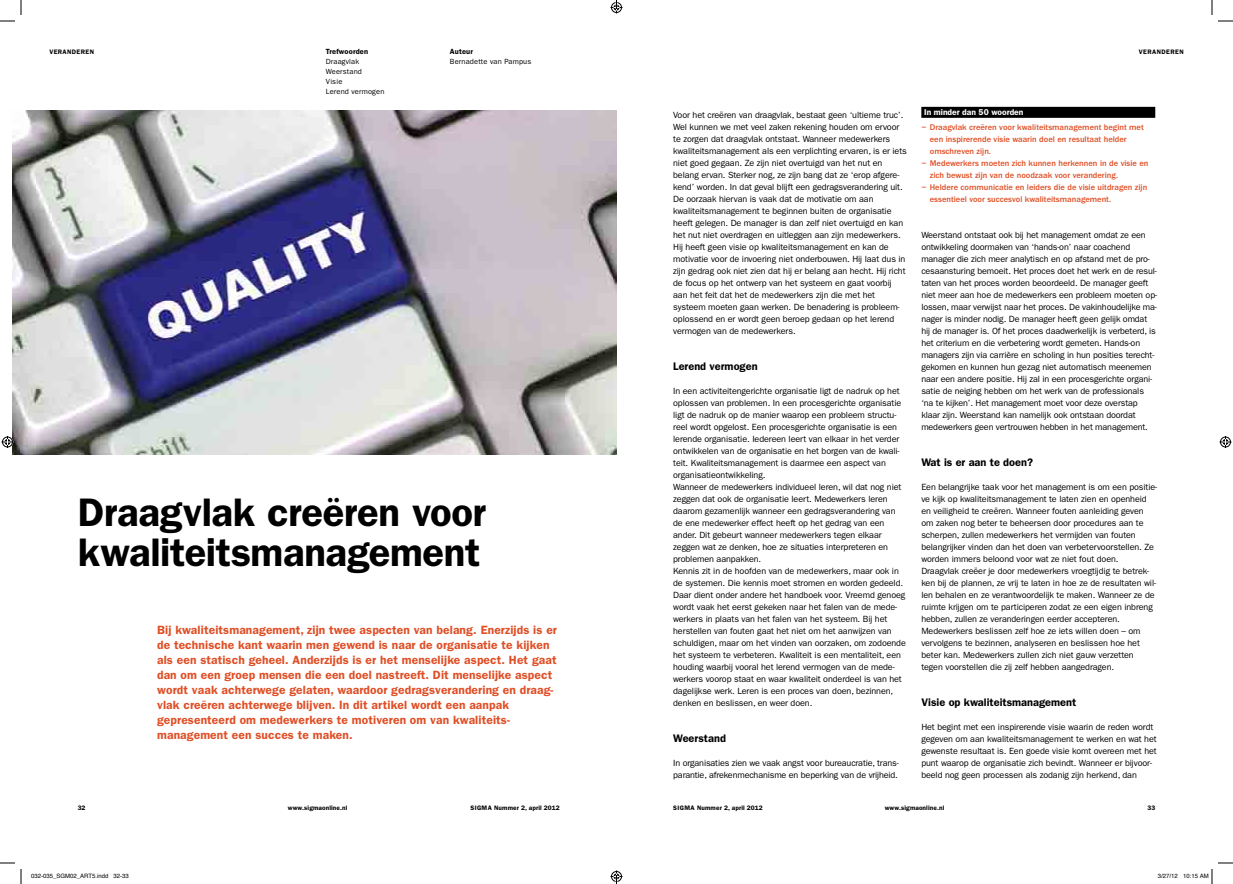
<style>
.page{position:relative;width:1233px;height:884px;background:#fff}
.page>*{position:absolute;margin:0;border:0;box-sizing:border-box;transform-origin:0 0}
.t1{font:600 40px/40px "ITC Franklin Gothic Std";letter-spacing:-.01em;color:#000}
.t2{font:600 12px/15px "ITC Franklin Gothic Std";letter-spacing:.01em;color:#df4f26}
.t3{font:600 11px "ITC Franklin Gothic Std";color:#000}
.t4{font:9px/12px "ITC Franklin Gothic Std";letter-spacing:-.01em;color:#000}
.t5{font:500 8.5px "ITC Franklin Gothic Std";color:#df4f26}
.t6{font:600 8.5px "ITC Franklin Gothic Std";color:#fff}
.t7{font:7.5px/10px "ITC Franklin Gothic Std";letter-spacing:.02em;color:#000}
.t8{font:600 7.5px "ITC Franklin Gothic Std";letter-spacing:.02em;color:#000}
.t9{font:600 6.5px "ITC Franklin Gothic Std";letter-spacing:.015em;color:#000}
.t10{font:600 6.5px "ITC Franklin Gothic Std";letter-spacing:.065em;color:#000}
.t11{font:6px "Helvetica";color:#000}
</style>
<div class="page">
<img style="left:12px;top:111px;width:604px;height:343px">
<div style="left:921px;top:107px;width:234px;height:11px;background:#000"></div>
<svg style="left:1218px;top:20px;width:14px;height:2px"></svg>
<svg style="left:1218px;top:862px;width:14px;height:2px"></svg>
<svg style="left:0;top:1px;width:22px;height:21px"></svg>
<svg style="left:0;top:862px;width:22px;height:22px"></svg>
<svg style="left:1211px;top:1px;width:1px;height:14px"></svg>
<svg style="left:2px;top:436px;width:12px;height:12px"></svg>
<svg style="left:1219px;top:436px;width:12px;height:12px"></svg>
<svg style="left:1211px;top:869px;width:1px;height:15px"></svg>
<svg style="left:610px;top:1px;width:12px;height:13px"></svg>
<svg style="left:610px;top:870px;width:12px;height:14px"></svg>
<p class="t10" style="left:49px;top:48px;width:46px">VERANDEREN</p>
<p class="t8" style="left:326px;top:47px;width:44px">Trefwoorden</p>
<p class="t7" style="left:326px;top:57px;width:60px">Draagvlak<br>Weerstand<br>Visie<br>Lerend vermogen</p>
<p class="t8" style="left:450px;top:47px;width:25px">Auteur</p>
<p class="t7" style="left:450px;top:57px;width:83px">Bernadette van Pampus</p>
<h1 class="t1" style="left:78px;top:492px;width:410px">Draagvlak creëren voor kwaliteitsmanagement</h1>
<p class="t2" style="left:157px;top:622px;width:401px">Bij kwaliteitsmanagement, zijn twee aspecten van belang. Enerzijds is er de technische kant waarin men gewend is naar de organisatie te kijken als een statisch geheel. Anderzijds is er het menselijke aspect. Het gaat dan om een groep mensen die een doel nastreeft. Dit menselijke aspect wordt vaak achterwege gelaten, waardoor gedragsverandering en draag&shy;vlak creëren achterwege blijven. In dit artikel wordt een aanpak gepresenteerd om medewerkers te motiveren om van kwaliteits&shy;management een succes te maken.</p>
<p class="t10" style="left:1139px;top:48px;width:46px">VERANDEREN</p>
<p class="t4" style="left:673px;top:109px;width:235px">Voor het creëren van draagvlak, bestaat geen ‘ultieme truc’.<br>Wel kunnen we met veel zaken rekening houden om ervoor te zorgen dat draagvlak ontstaat. Wanneer medewerkers kwaliteitsmanagement als een verplichting ervaren, is er iets niet goed gegaan. Ze zijn niet overtuigd van het nut en belang ervan. Sterker nog, ze zijn bang dat ze ‘erop afgere&shy;kend’ worden. In dat geval blijft een gedragsverandering uit.<br>De oorzaak hiervan is vaak dat de motivatie om aan kwaliteitsmanagement te beginnen buiten de organisatie heeft gelegen. De manager is dan zelf niet overtuigd en kan het nut niet overdragen en uitleggen aan zijn medewerkers.<br>Hij heeft geen visie op kwaliteitsmanagement en kan de motivatie voor de invoering niet onderbouwen. Hij laat dus in zijn gedrag ook niet zien dat hij er belang aan hecht. Hij richt de focus op het ontwerp van het systeem en gaat voorbij aan het feit dat het de medewerkers zijn die met het systeem moeten gaan werken. De benadering is probleem&shy;oplossend en er wordt geen beroep gedaan op het lerend vermogen van de medewerkers.</p>
<p class="t3" style="left:673px;top:360px;width:86px">Lerend vermogen</p>
<p class="t4" style="left:673px;top:385px;width:234px">In een activiteitengerichte organisatie ligt de nadruk op het oplossen van problemen. In een procesgerichte organisatie ligt de nadruk op de manier waarop een probleem structu&shy;reel wordt opgelost. Een procesgerichte organisatie is een lerende organisatie. Iedereen leert van elkaar in het verder ontwikkelen van de organisatie en het borgen van de kwali&shy;teit. Kwaliteitsmanagement is daarmee een aspect van organisatieontwikkeling.<br>Wanneer de medewerkers individueel leren, wil dat nog niet zeggen dat ook de organisatie leert. Medewerkers leren daarom gezamenlijk wanneer een gedragsverandering van de ene medewerker effect heeft op het gedrag van een ander. Dit gebeurt wanneer medewerkers tegen elkaar zeggen wat ze denken, hoe ze situaties interpreteren en problemen aanpakken.<br>Kennis zit in de hoofden van de medewerkers, maar ook in de systemen. Die kennis moet stromen en worden gedeeld.<br>Daar dient onder andere het handboek voor. Vreemd genoeg wordt vaak het eerst gekeken naar het falen van de mede&shy;werkers in plaats van het falen van het systeem. Bij het herstellen van fouten gaat het niet om het aanwijzen van schuldigen, maar om het vinden van oorzaken, om zodoende het systeem te verbeteren. Kwaliteit is een mentaliteit, een houding waarbij vooral het lerend vermogen van de mede&shy;werkers voorop staat en waar kwaliteit onderdeel is van het dagelijkse werk. Leren is een proces van doen, bezinnen, denken en beslissen, en weer doen.</p>
<p class="t3" style="left:673px;top:732px;width:54px">Weerstand</p>
<p class="t4" style="left:673px;top:757px;width:227px">In organisaties zien we vaak angst voor bureaucratie, trans&shy;parantie, afrekenmechanisme en beperking van de vrijheid.</p>
<p class="t6" style="left:924px;top:107px;width:101px">In minder dan 50 woorden</p>
<p class="t5" style="left:921px;top:122px;width:224px">− Draagvlak creëren voor kwaliteitsmanagement begint met</p>
<p class="t5" style="left:930px;top:134px;width:198px">een inspirerende visie waarin doel en resultaat helder</p>
<p class="t5" style="left:930px;top:146px;width:63px">omschreven zijn.</p>
<p class="t5" style="left:921px;top:158px;width:229px">− Medewerkers moeten zich kunnen herkennen in de visie en</p>
<p class="t5" style="left:930px;top:170px;width:190px">zich bewust zijn van de noodzaak voor verandering.</p>
<p class="t5" style="left:921px;top:182px;width:227px">− Heldere communicatie en leiders die de visie uitdragen zijn</p>
<p class="t5" style="left:930px;top:194px;width:183px">essentieel voor succesvol kwaliteitsmanagement.</p>
<p class="t4" style="left:921px;top:229px;width:237px">Weerstand ontstaat ook bij het management omdat ze een ontwikkeling doormaken van ‘hands-on’ naar coachend manager die zich meer analytisch en op afstand met de pro&shy;cesaansturing bemoeit. Het proces doet het werk en de resul&shy;taten van het proces worden beoordeeld. De manager geeft niet meer aan hoe de medewerkers een probleem moeten op&shy;lossen, maar verwijst naar het proces. De vakinhoudelijke ma&shy;nager is minder nodig. De manager heeft geen gelijk omdat hij de manager is. Of het proces daadwerkelijk is verbeterd, is het criterium en die verbetering wordt gemeten. Hands-on managers zijn via carrière en scholing in hun posities terecht&shy;gekomen en kunnen hun gezag niet automatisch meenemen naar een andere positie. Hij zal in een procesgerichte organi&shy;satie de neiging hebben om het werk van de professionals ‘na te kijken’. Het management moet voor deze overstap klaar zijn. Weerstand kan namelijk ook ontstaan doordat medewerkers geen vertrouwen hebben in het management.</p>
<p class="t3" style="left:921px;top:456px;width:113px">Wat is er aan te doen?</p>
<p class="t4" style="left:921px;top:481px;width:237px">Een belangrijke taak voor het management is om een positie&shy;ve kijk op kwaliteitsmanagement te laten zien en openheid en veiligheid te creëren. Wanneer fouten aanleiding geven om zaken nog beter te beheersen door procedures aan te scherpen, zullen medewerkers het vermijden van fouten belangrijker vinden dan het doen van verbetervoorstellen. Ze worden immers beloond voor wat ze niet fout doen.<br>Draagvlak creëer je door medewerkers vroegtijdig te betrek&shy;ken bij de plannen, ze vrij te laten in hoe ze de resultaten wil&shy;len behalen en ze verantwoordelijk te maken. Wanneer ze de ruimte krijgen om te participeren zodat ze een eigen inbreng hebben, zullen ze veranderingen eerder accepteren.<br>Medewerkers beslissen zelf hoe ze iets willen doen – om vervolgens te bezinnen, analyseren en beslissen hoe het beter kan. Medewerkers zullen zich niet gauw verzetten tegen voorstellen die zij zelf hebben aangedragen.</p>
<p class="t3" style="left:921px;top:696px;width:156px">Visie op kwaliteitsmanagement</p>
<p class="t4" style="left:921px;top:721px;width:237px">Het begint met een inspirerende visie waarin de reden wordt gegeven om aan kwaliteitsmanagement te werken en wat het gewenste resultaat is. Een goede visie komt overeen met het punt waarop de organisatie zich bevindt. Wanneer er bijvoor&shy;beeld nog geen processen als zodanig zijn herkend, dan</p>
<p class="t9" style="left:78px;top:804px;width:9px">32</p>
<p class="t9" style="left:288px;top:804px;width:61px">www.sigmaonline.nl</p>
<p class="t9" style="left:470px;top:804px;width:91px">SIGMA Nummer 2, april 2012</p>
<p class="t9" style="left:673px;top:804px;width:91px">SIGMA Nummer 2, april 2012</p>
<p class="t9" style="left:884px;top:804px;width:61px">www.sigmaonline.nl</p>
<p class="t9" style="left:1147px;top:804px;width:9px">33</p>
<p class="t11" style="left:31px;top:873px;width:99px">032-035_SGM02_ART5.indd 32-33</p>
<p class="t11" style="left:1158px;top:873px;width:52px">3/27/12 10:15 AM</p>
</div>
